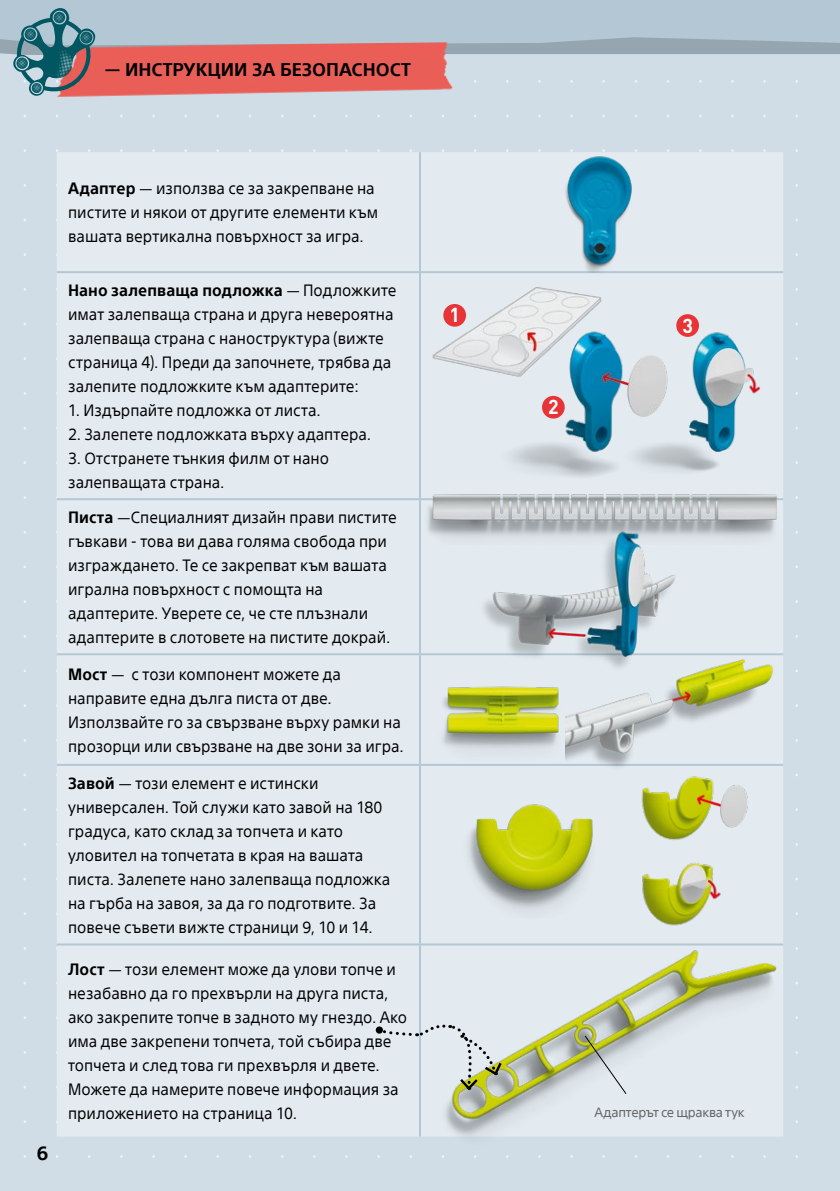
<style>
.page{position:relative;width:840px;height:1191px;background:#fff}
.page>*{position:absolute;margin:0;border:0;box-sizing:border-box;transform-origin:0 0}
.t1{font:700 20px "DINOT";color:#fff}
.t2{font:700 19px "SST";color:#000}
.t3{font:700 18px "SST";color:#000}
.t4{font:16px/24px "SST";color:#000;scale:.96 1}
.t5{font:13px "SST";letter-spacing:-.015em;color:#646363}
.s1{font-size:18.8px}
.s2{font-weight:700}
.s3{font-family:"DINOT"}
</style>
<div class="page">
<div style="left:0;top:0;width:839px;height:1191px;background:#d0dde6"></div>
<hr style="left:839px;top:0;width:1px;height:1191px;background:#d0dde6">
<svg style="left:0;top:51px;width:839px;height:3px"></svg>
<svg style="left:0;top:0;width:839px;height:51px;background:#afc3cf"></svg>
<img style="left:57px;top:42px;width:398px;height:55px">
<div style="left:57px;top:152px;width:725px;height:984px;background:#e3ebf0"></div>
<hr style="left:419px;top:152px;width:2px;height:119px;background:#b3c7d4">
<hr style="left:57px;top:271px;width:363px;height:2px;background:#b3c7d4">
<hr style="left:420px;top:271px;width:362px;height:2px;background:#b3c7d4">
<hr style="left:419px;top:273px;width:2px;height:225px;background:#b3c7d4">
<hr style="left:57px;top:498px;width:363px;height:2px;background:#b3c7d4">
<hr style="left:419px;top:500px;width:2px;height:153px;background:#b3c7d4">
<hr style="left:57px;top:653px;width:363px;height:2px;background:#b3c7d4">
<hr style="left:420px;top:653px;width:362px;height:2px;background:#b3c7d4">
<hr style="left:419px;top:655px;width:2px;height:109px;background:#b3c7d4">
<hr style="left:57px;top:764px;width:363px;height:2px;background:#b3c7d4">
<hr style="left:420px;top:764px;width:362px;height:2px;background:#b3c7d4">
<hr style="left:419px;top:766px;width:2px;height:177px;background:#b3c7d4">
<hr style="left:419px;top:945px;width:2px;height:191px;background:#b3c7d4">
<hr style="left:57px;top:943px;width:363px;height:2px;background:#b3c7d4">
<hr style="left:420px;top:943px;width:362px;height:2px;background:#b3c7d4">
<img style="left:543px;top:149px;width:110px;height:122px">
<img style="left:633px;top:781px;width:120px;height:65px">
<img style="left:633px;top:855px;width:96px;height:77px">
<img style="left:408px;top:485px;width:389px;height:60px">
<img style="left:452px;top:798px;width:156px;height:120px">
<img style="left:421px;top:676px;width:143px;height:84px">
<img style="left:478px;top:528px;width:207px;height:156px">
<img style="left:564px;top:613px;width:219px;height:168px">
<img style="left:423px;top:942px;width:375px;height:195px">
<svg style="left:583px;top:1034px;width:44px;height:61px"></svg>
<svg style="left:375px;top:1026px;width:8px;height:7px"></svg>
<svg style="left:378px;top:1023px;width:125px;height:68px;background:#d4dcd8"></svg>
<img style="left:429px;top:270px;width:174px;height:120px">
<img style="left:705px;top:296px;width:93px;height:205px">
<img style="left:474px;top:296px;width:231px;height:205px">
<div style="left:443px;top:304px;width:23px;height:23px;background:#e73436;border-radius:50%"></div>
<div style="left:541px;top:396px;width:23px;height:22px;background:#e73436;border-radius:50%"></div>
<div style="left:676px;top:314px;width:22px;height:23px;background:#e73436;border-radius:50%"></div>
<svg style="left:13px;top:7px;width:82px;height:89px;background:#778d96"></svg>
<p class="t3" style="left:105px;top:59px;width:307px"><span class="s1">—</span> ИНСТРУКЦИИ ЗА БЕЗОПАСНОСТ</p>
<p class="t2" style="left:37px;top:1142px;width:13px">6</p>
<p class="t4" style="left:68px;top:176px;width:324px"><span class="s2">Адаптер</span> <span class="s3">—</span> използва се за закрепване на пистите и някои от другите елементи към вашата вертикална повърхност за игра.</p>
<p class="t4" style="left:68px;top:278px;width:343px"><span class="s2">Нано залепваща подложка</span> <span class="s3">—</span> Подложките имат залепваща страна и друга невероятна залепваща страна с наноструктура (вижте страница 4). Преди да започнете, трябва да залепите подложките към адаптерите:</p>
<p class="t4" style="left:68px;top:398px;width:264px">1. Издърпайте подложка от листа.</p>
<p class="t4" style="left:68px;top:422px;width:317px">2. Залепете подложката върху адаптера.</p>
<p class="t4" style="left:68px;top:446px;width:273px">3. Отстранете тънкия филм от нано залепващата страна.</p>
<p class="t4" style="left:68px;top:505px;width:344px"><span class="s2">Писта</span> <span class="s3">—</span>Специалният дизайн прави пистите гъвкави - това ви дава голяма свобода при изграждането. Те се закрепват към вашата игрална повърхност с помощта на адаптерите. Уверете се, че сте плъзнали адаптерите в слотовете на пистите докрай.</p>
<p class="t4" style="left:68px;top:662px;width:351px"><span class="s2">Мост</span> <span class="s3">—</span> с този компонент можете да направите една дълга писта от две.<br>Използвайте го за свързване върху рамки на прозорци или свързване на две зони за игра.</p>
<p class="t4" style="left:68px;top:771px;width:337px"><span class="s2">Завой</span> <span class="s3">—</span> този елемент е истински универсален. Той служи като завой на 180 градуса, като склад за топчета и като уловител на топчетата в края на вашата писта. Залепете нано залепваща подложка на гърба на завоя, за да го подготвите. За повече съвети вижте страници 9, 10 и 14.</p>
<p class="t4" style="left:68px;top:956px;width:354px"><span class="s2">Лост</span> <span class="s3">—</span> този елемент може да улови топче и незабавно да го прехвърли на друга писта, ако закрепите топче в задното му гнездо. Ако има две закрепени топчета, той събира две топчета и след това ги прехвърля и двете.<br>Можете да намерите повече информация за приложението на страница 10.</p>
<p class="t1" style="left:449px;top:302px;width:12px">1</p>
<p class="t1" style="left:547px;top:394px;width:12px">2</p>
<p class="t1" style="left:682px;top:312px;width:12px">3</p>
<p class="t5" style="left:594px;top:1105px;width:151px">Адаптерът се щраква тук</p>
</div>
